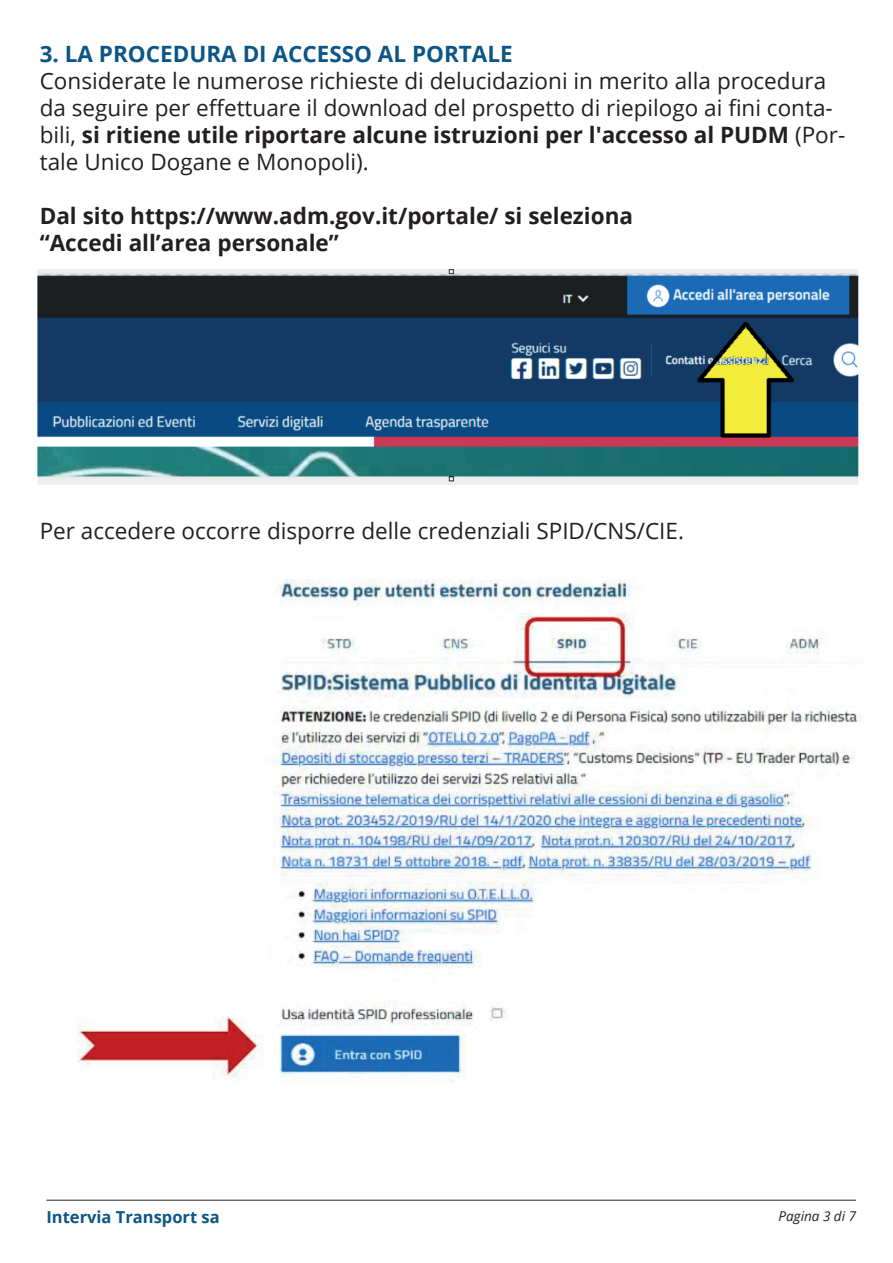
<style>
.page{position:relative;width:893px;height:1263px;background:#fff}
.page>*{position:absolute;margin:0;border:0;box-sizing:border-box;transform-origin:0 0}
.t1{font:22.5px/27px "Open Sans";color:#231f20}
.t2{font:700 22.5px/27px "Open Sans";color:#231f20}
.t3{font:700 22.5px "Open Sans";color:#0b5686}
.t4{font:700 16.5px "Open Sans";color:#0b5686}
.t5{font:italic 13.5px "Open Sans";color:#231f20}
.s1{font-weight:700}
</style>
<div class="page">
<img style="left:37px;top:269px;width:822px;height:216px">
<img style="left:77px;top:579px;width:785px;height:504px">
<hr style="left:47px;top:1200px;width:809px;height:1px;background:#231f20">
<p class="t3" style="left:40px;top:38px;width:475px">3. LA PROCEDURA DI ACCESSO AL PORTALE</p>
<p class="t1" style="left:40px;top:67px;width:807px">Considerate le numerose richieste di delucidazioni in merito alla procedura da seguire per effettuare il download del prospetto di riepilogo ai fini conta&shy;bili, <span class="s1">si ritiene utile riportare alcune istruzioni per l'accesso al PUDM</span> (Por&shy;tale Unico Dogane e Monopoli).</p>
<p class="t2" style="left:40px;top:202px;width:595px">Dal sito https://www.adm.gov.it/portale/ si seleziona “Accedi all’area personale”</p>
<p class="t1" style="left:40px;top:517px;width:646px">Per accedere occorre disporre delle credenziali SPID/CNS/CIE.</p>
<p class="t4" style="left:47px;top:1205px;width:175px">Intervia Transport sa</p>
<p class="t5" style="left:779px;top:1206px;width:79px">Pagina 3 di 7</p>
</div>
